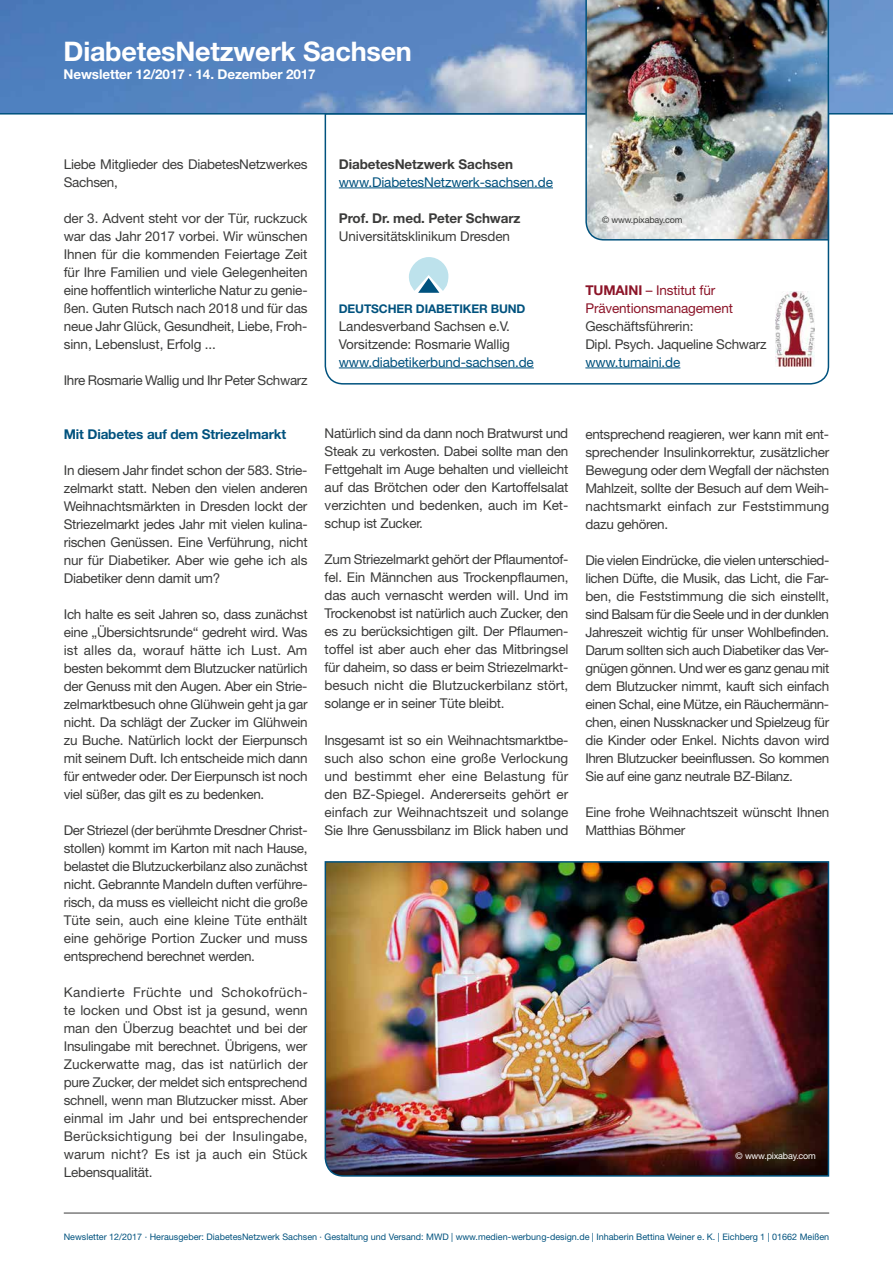
<style>
.page{position:relative;width:893px;height:1263px;background:#fff}
.page>*{position:absolute;margin:0;border:0;box-sizing:border-box;transform-origin:0 0}
.t1{font:700 27px "Helvetica Neue";letter-spacing:-.01em;color:#fff}
.t2{font:13.5px/18px "Helvetica Neue";letter-spacing:-.02em;color:#3b3b3a;text-align:justify}
.t3{font:13.5px "Helvetica Neue";letter-spacing:-.01em;color:#00527e}
.t4{font:700 13.5px "Helvetica Neue";letter-spacing:-.01em;color:#3b3b3a}
.t5{font:13.5px/18px "Helvetica Neue";letter-spacing:-.01em;color:#8c1428}
.t6{font:700 13.5px "Helvetica Neue";letter-spacing:-.01em;color:#fff}
.t7{font:700 13.5px "Helvetica Neue";letter-spacing:-.01em;color:#00527e}
.t8{font:700 12px "Helvetica Neue";letter-spacing:-.01em;color:#00527e}
.t9{font:9px "Helvetica Neue";color:#00527e}
.t10{font:9px "Helvetica Neue";letter-spacing:-.02em;color:#fff}
.t11{font:9px "Helvetica Neue";letter-spacing:-.02em;color:#3b3b3a}
.s1{font-weight:700}
</style>
<div class="page">
<img style="left:324px;top:861px;width:506px;height:316px">
<svg style="left:0;top:0;width:893px;height:115px;background:#628cc3"></svg>
<hr style="left:64px;top:1213px;width:765px;height:1px;background:#3b3b3a">
<svg style="left:324px;top:112px;width:506px;height:273px"></svg>
<img style="left:585px;top:0;width:245px;height:241px">
<img style="left:776px;top:291px;width:39px;height:76px">
<h1 class="t1" style="left:64px;top:34px;width:350px">DiabetesNetzwerk Sachsen</h1>
<p class="t6" style="left:64px;top:65px;width:254px">Newsletter 12/2017 · 14. Dezember 2017</p>
<p class="t2" style="left:64px;top:155px;width:245px">Liebe Mitglieder des DiabetesNetzwerkes<br>Sachsen,</p>
<p class="t2" style="left:64px;top:209px;width:245px">der 3. Advent steht vor der Tür, ruckzuck war das Jahr 2017 vorbei. Wir wünschen Ihnen für die kommenden Feiertage Zeit für Ihre Familien und viele Gelegenheiten eine hoffentlich winterliche Natur zu genie&shy;ßen. Guten Rutsch nach 2018 und für das neue Jahr Glück, Gesundheit, Liebe, Froh&shy;sinn, Lebenslust, Erfolg ...</p>
<p class="t2" style="left:64px;top:371px;width:245px">Ihre Rosmarie Wallig und Ihr Peter Schwarz</p>
<p class="t7" style="left:64px;top:425px;width:224px">Mit Diabetes auf dem Striezelmarkt</p>
<p class="t2" style="left:64px;top:461px;width:245px">In diesem Jahr findet schon der 583. Strie&shy;zelmarkt statt. Neben den vielen anderen Weihnachtsmärkten in Dresden lockt der Striezelmarkt jedes Jahr mit vielen kulina&shy;rischen Genüssen. Eine Verführung, nicht nur für Diabetiker. Aber wie gehe ich als Diabetiker denn damit um?</p>
<p class="t2" style="left:64px;top:604px;width:245px">Ich halte es seit Jahren so, dass zunächst eine „Übersichtsrunde“ gedreht wird. Was ist alles da, worauf hätte ich Lust. Am besten bekommt dem Blutzucker natürlich der Genuss mit den Augen. Aber ein Strie&shy;zelmarktbesuch ohne Glühwein geht ja gar nicht. Da schlägt der Zucker im Glühwein zu Buche. Natürlich lockt der Eierpunsch mit seinem Duft. Ich entscheide mich dann für entweder oder. Der Eierpunsch ist noch viel süßer, das gilt es zu bedenken.</p>
<p class="t2" style="left:64px;top:820px;width:245px">Der Striezel (der berühmte Dresdner Christ&shy;stollen) kommt im Karton mit nach Hause, belastet die Blutzuckerbilanz also zunächst nicht. Gebrannte Mandeln duften verführe&shy;risch, da muss es vielleicht nicht die große Tüte sein, auch eine kleine Tüte enthält eine gehörige Portion Zucker und muss entsprechend berechnet werden.</p>
<p class="t2" style="left:64px;top:982px;width:245px">Kandierte Früchte und Schokofrüch&shy;te locken und Obst ist ja gesund, wenn man den Überzug beachtet und bei der Insulingabe mit berechnet. Übrigens, wer Zuckerwatte mag, das ist natürlich der pure Zucker, der meldet sich entsprechend schnell, wenn man Blutzucker misst. Aber einmal im Jahr und bei entsprechender Berücksichtigung bei der Insulingabe, warum nicht? Es ist ja auch ein Stück Lebensqualität.</p>
<p class="t4" style="left:339px;top:155px;width:176px">DiabetesNetzwerk Sachsen</p>
<p class="t3" style="left:339px;top:174px;width:216px">www.DiabetesNetzwerk-sachsen.de</p>
<p class="t4" style="left:339px;top:209px;width:183px">Prof. Dr. med. Peter Schwarz</p>
<p class="t2" style="left:339px;top:227px;width:173px">Universitätsklinikum Dresden</p>
<p class="t8" style="left:339px;top:301px;width:188px">DEUTSCHER DIABETIKER BUND</p>
<p class="t2" style="left:339px;top:317px;width:173px">Landesverband Sachsen e.V.<br>Vorsitzende: Rosmarie Wallig</p>
<p class="t3" style="left:339px;top:354px;width:196px">www.diabetikerbund-sachsen.de</p>
<p class="t2" style="left:325px;top:424px;width:245px">Natürlich sind da dann noch Bratwurst und Steak zu verkosten. Dabei sollte man den Fettgehalt im Auge behalten und vielleicht auf das Brötchen oder den Kartoffelsalat verzichten und bedenken, auch im Ket&shy;schup ist Zucker.</p>
<p class="t2" style="left:325px;top:550px;width:245px">Zum Striezelmarkt gehört der Pflaumentof&shy;fel. Ein Männchen aus Trockenpflaumen, das auch vernascht werden will. Und im Trockenobst ist natürlich auch Zucker, den es zu berücksichtigen gilt. Der Pflaumen&shy;toffel ist aber auch eher das Mitbringsel für daheim, so dass er beim Striezelmarkt&shy;besuch nicht die Blutzuckerbilanz stört, solange er in seiner Tüte bleibt.</p>
<p class="t2" style="left:325px;top:731px;width:245px">Insgesamt ist so ein Weihnachtsmarktbe&shy;such also schon eine große Verlockung und bestimmt eher eine Belastung für den BZ-Spiegel. Andererseits gehört er einfach zur Weihnachtszeit und solange Sie Ihre Genussbilanz im Blick haben und</p>
<p class="t11" style="left:602px;top:214px;width:82px">© www.pixabay.com</p>
<p class="t5" style="left:585px;top:281px;width:149px"><span class="s1">TUMAINI</span> – Institut für<br>Präventionsmanagement</p>
<p class="t2" style="left:585px;top:317px;width:183px">Geschäftsführerin:<br>Dipl. Psych. Jaqueline Schwarz</p>
<p class="t3" style="left:585px;top:354px;width:96px">www.tumaini.de</p>
<p class="t2" style="left:585px;top:425px;width:245px">entsprechend reagieren, wer kann mit ent&shy;sprechender Insulinkorrektur, zusätzlicher Bewegung oder dem Wegfall der nächsten Mahlzeit, sollte der Besuch auf dem Weih&shy;nachtsmarkt einfach zur Feststimmung dazu gehören.</p>
<p class="t2" style="left:585px;top:551px;width:245px">Die vielen Eindrücke, die vielen unterschied&shy;lichen Düfte, die Musik, das Licht, die Far&shy;ben, die Feststimmung die sich einstellt, sind Balsam für die Seele und in der dunklen Jahreszeit wichtig für unser Wohlbefinden.<br>Darum sollten sich auch Diabetiker das Ver&shy;gnügen gönnen. Und wer es ganz genau mit dem Blutzucker nimmt, kauft sich einfach einen Schal, eine Mütze, ein Räuchermänn&shy;chen, einen Nussknacker und Spielzeug für die Kinder oder Enkel. Nichts davon wird Ihren Blutzucker beeinflussen. So kommen Sie auf eine ganz neutrale BZ-Bilanz.</p>
<p class="t2" style="left:585px;top:802px;width:245px">Eine frohe Weihnachtszeit wünscht Ihnen<br>Matthias Böhmer</p>
<p class="t10" style="left:736px;top:1150px;width:82px">© www.pixabay.com</p>
<p class="t9" style="left:64px;top:1231px;width:767px">Newsletter 12/2017 · Herausgeber: DiabetesNetzwerk Sachsen · Gestaltung und Versand: MWD | www.medien-werbung-design.de | Inhaberin Bettina Weiner e. K. | Eichberg 1 | 01662 Meißen</p>
</div>
